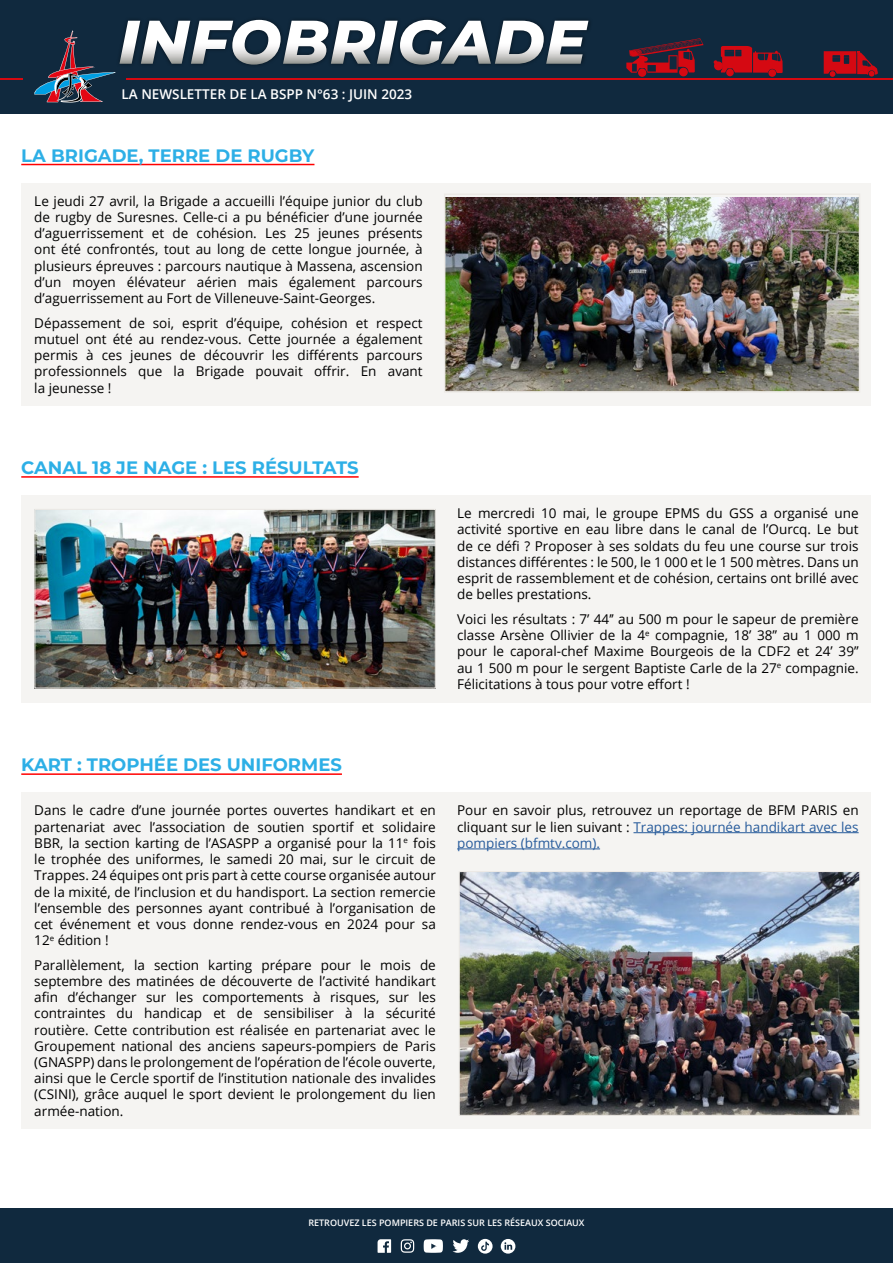
<style>
.page{position:relative;width:893px;height:1263px;background:#fff}
.page>*{position:absolute;margin:0;border:0;box-sizing:border-box;transform-origin:0 0}
.t1{font:italic 800 61.5px "Montserrat";letter-spacing:.01em;color:#fff}
.t2{font:700 18px "Montserrat";color:#2dafe6}
.t3{font:13.5px/16.2px "Open Sans";color:#000;text-align:justify}
.t4{font:600 13.5px "Open Sans";color:#fff}
.t5{font:600 9px "Open Sans";color:#fff}
.s1{color:#275b9b}
</style>
<div class="page">
<div style="left:0;top:1208px;width:893px;height:55px;background:#10293e"></div>
<svg style="left:378px;top:1239px;width:13px;height:14px"></svg>
<svg style="left:401px;top:1239px;width:13px;height:14px"></svg>
<svg style="left:424px;top:1239px;width:45px;height:14px"></svg>
<svg style="left:477px;top:1239px;width:16px;height:14px"></svg>
<svg style="left:501px;top:1239px;width:14px;height:14px"></svg>
<div style="left:0;top:0;width:893px;height:114px;background:#10293e"></div>
<svg style="left:34px;top:31px;width:81px;height:72px"></svg>
<hr style="left:127px;top:78px;width:766px;height:2px;background:#d50911">
<hr style="left:0;top:78px;width:23px;height:2px;background:#d50911">
<div style="left:116px;top:16px;width:477px;height:52px;background:#000;opacity:.5"></div>
<svg style="left:824px;top:51px;width:54px;height:26px"></svg>
<svg style="left:714px;top:46px;width:69px;height:31px"></svg>
<svg style="left:626px;top:38px;width:78px;height:39px"></svg>
<div style="left:22px;top:183px;width:849px;height:222px;background:#f5f4f2"></div>
<img style="left:447px;top:197px;width:410px;height:193px">
<div style="left:444px;top:193px;width:416px;height:200px;border:2px solid #ece9e5"></div>
<hr style="left:21px;top:164px;width:293px;height:1px;background:#f00">
<div style="left:22px;top:495px;width:849px;height:207px;background:#f5f4f2"></div>
<img style="left:36px;top:511px;width:398px;height:176px">
<div style="left:34px;top:509px;width:402px;height:180px;border:1px solid #ece9e5"></div>
<hr style="left:21px;top:476px;width:338px;height:2px;background:#f00">
<div style="left:22px;top:792px;width:849px;height:337px;background:#f5f4f2"></div>
<hr style="left:633px;top:832px;width:226px;height:1px;background:#275b9b">
<hr style="left:457px;top:848px;width:143px;height:1px;background:#275b9b">
<img style="left:461px;top:873px;width:397px;height:241px">
<div style="left:459px;top:871px;width:401px;height:245px;border:1px solid #ece9e5"></div>
<hr style="left:21px;top:773px;width:321px;height:2px;background:#f00">
<h1 class="t1" style="left:118px;top:-3px;width:469px">INFOBRIGADE</h1>
<p class="t4" style="left:122px;top:85px;width:292px">LA NEWSLETTER DE LA BSPP N°63 : JUIN 2023</p>
<p class="t4" style="left:322px;top:86px;width:137px">56 NOVEMBRE 2022</p>
<h2 class="t2" style="left:21px;top:142px;width:295px">LA BRIGADE, TERRE DE RUGBY</h2>
<p class="t3" style="left:34px;top:193px;width:390px">Le jeudi 27 avril, la Brigade a accueilli l’équipe junior du club de rugby de Suresnes. Celle-ci a pu bénéficier d’une journée d’aguerrissement et de cohésion. Les 25 jeunes présents ont été confrontés, tout au long de cette longue journée, à plusieurs épreuves : parcours nautique à Massena, ascension d’un moyen élévateur aérien mais également parcours d’aguerrissement au Fort de Villeneuve-Saint-Georges.</p>
<p class="t3" style="left:34px;top:314px;width:390px">Dépassement de soi, esprit d’équipe, cohésion et respect mutuel ont été au rendez-vous. Cette journée a également permis à ces jeunes de découvrir les différents parcours professionnels que la Brigade pouvait offrir. En avant la jeunesse !</p>
<h2 class="t2" style="left:21px;top:455px;width:339px">CANAL 18 JE NAGE : LES RÉSULTATS</h2>
<p class="t3" style="left:457px;top:505px;width:403px">Le mercredi 10 mai, le groupe EPMS du GSS a organisé une activité sportive en eau libre dans le canal de l’Ourcq. Le but de ce défi ? Proposer à ses soldats du feu une course sur trois distances différentes : le 500, le 1 000 et le 1 500 mètres. Dans un esprit de rassemblement et de cohésion, certains ont brillé avec de belles prestations.</p>
<p class="t3" style="left:457px;top:611px;width:403px">Voici les résultats : 7’ 44’’ au 500 m pour le sapeur de première classe Arsène Ollivier de la 4<sup>e</sup> compagnie, 18’ 38’’ au 1 000 m pour le caporal-chef Maxime Bourgeois de la CDF2 et 24’ 39’’ au 1 500 m pour le sergent Baptiste Carle de la 27<sup>e</sup> compagnie.<br>Félicitations à tous pour votre effort !</p>
<h2 class="t2" style="left:21px;top:752px;width:322px">KART : TROPHÉE DES UNIFORMES</h2>
<p class="t3" style="left:34px;top:802px;width:403px">Dans le cadre d’une journée portes ouvertes handikart et en partenariat avec l’association de soutien sportif et solidaire BBR, la section karting de l’ASASPP a organisé pour la 11<sup>e</sup> fois le trophée des uniformes, le samedi 20 mai, sur le circuit de Trappes. 24 équipes ont pris part à cette course organisée autour de la mixité, de l’inclusion et du handisport. La section remercie l’ensemble des personnes ayant contribué à l’organisation de cet événement et vous donne rendez-vous en 2024 pour sa 12<sup>e</sup> édition !</p>
<p class="t3" style="left:34px;top:956px;width:403px">Parallèlement, la section karting prépare pour le mois de septembre des matinées de découverte de l’activité handikart afin d’échanger sur les comportements à risques, sur les contraintes du handicap et de sensibiliser à la sécurité routière. Cette contribution est réalisée en partenariat avec le Groupement national des anciens sapeurs-pompiers de Paris (GNASPP) dans le prolongement de l’opération de l’école ouverte, ainsi que le Cercle sportif de l’institution nationale des invalides (CSINI), grâce auquel le sport devient le prolongement du lien armée-nation.</p>
<p class="t3" style="left:457px;top:802px;width:403px">Pour en savoir plus, retrouvez un reportage de BFM PARIS en cliquant sur le lien suivant : <span class="s1">Trappes: journée handikart avec les pompiers (bfmtv.com).</span></p>
<p class="t5" style="left:308px;top:1217px;width:278px">RETROUVEZ LES POMPIERS DE PARIS SUR LES RÉSEAUX SOCIAUX</p>
</div>
